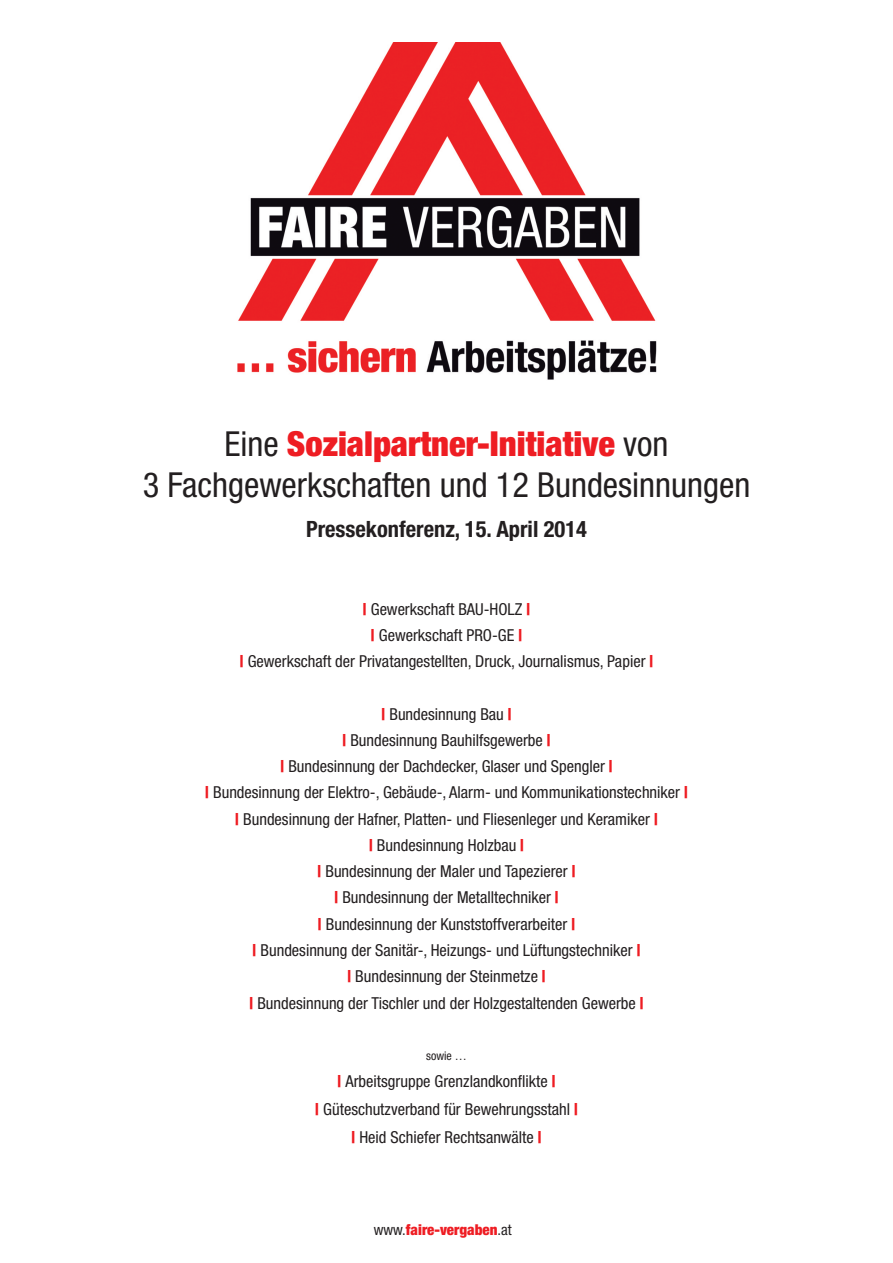
<style>
.page{position:relative;width:893px;height:1263px;background:#fff}
.page>*{position:absolute;margin:0;border:0;box-sizing:border-box;transform-origin:0 0}
.t1{font:condensed 34.5px/41.4px "Helvetica Neue";color:#231f20;text-align:center}
.t2{font:700 condensed 22.5px "Helvetica Neue";color:#231f20}
.t3{font:condensed 16.5px/26.2px "Helvetica Neue";color:#231f20;text-align:center}
.t4{font:900 condensed 15px "Helvetica Neue";color:#ee1d23}
.t5{font:condensed 12px "Helvetica Neue";color:#231f20}
.s1{font-weight:900;color:#ee1d23}
.s2{font-weight:400;color:#231f20}
</style>
<div class="page">
<img style="left:237px;top:43px;width:420px;height:337px">
<h1 class="t1" style="left:143px;top:425px;width:609px">Eine <span class="s1">Sozialpartner-Initiative</span> von<br>3 Fachgewerkschaften und 12 Bundesinnungen</h1>
<h2 class="t2" style="left:306px;top:521px;width:282px">Pressekonferenz, 15. April 2014</h2>
<p class="t3" style="left:240px;top:597px;width:415px"><span class="s1">|</span> Gewerkschaft BAU-HOLZ <span class="s1">|<br>|</span> Gewerkschaft PRO-GE <span class="s1">|<br>|</span> Gewerkschaft der Privatangestellten, Druck, Journalismus, Papier <span class="s1">|</span></p>
<p class="t3" style="left:205px;top:702px;width:484px"><span class="s1">|</span> Bundesinnung Bau <span class="s1">|<br>|</span> Bundesinnung Bauhilfsgewerbe <span class="s1">|<br>|</span> Bundesinnung der Dachdecker, Glaser und Spengler <span class="s1">|<br>|</span> Bundesinnung der Elektro-, Gebäude-, Alarm- und Kommunikationstechniker <span class="s1">| |</span> Bundesinnung der Hafner, Platten- und Fliesenleger und Keramiker <span class="s1">|<br>|</span> Bundesinnung Holzbau <span class="s1">|<br>|</span> Bundesinnung der Maler und Tapezierer <span class="s1">|<br>|</span> Bundesinnung der Metalltechniker <span class="s1">|<br>|</span> Bundesinnung der Kunststoffverarbeiter <span class="s1">|<br>|</span> Bundesinnung der Sanitär-, Heizungs- und Lüftungstechniker <span class="s1">|<br>|</span> Bundesinnung der Steinmetze <span class="s1">|<br>|</span> Bundesinnung der Tischler und der Holzgestaltenden Gewerbe <span class="s1">|</span></p>
<p class="t5" style="left:426px;top:1051px;width:42px">sowie …</p>
<p class="t3" style="left:315px;top:1069px;width:264px;line-height:27.8px"><span class="s1">|</span> Arbeitsgruppe Grenzlandkonflikte <span class="s1">|<br>|</span> Güteschutzverband für Bewehrungsstahl <span class="s1">| |</span> Heid Schiefer Rechtsanwälte <span class="s1">|</span></p>
<p class="t4" style="left:374px;top:1225px;width:140px"><span class="s2">www.</span>faire-vergaben<span class="s2">.at</span></p>
</div>
